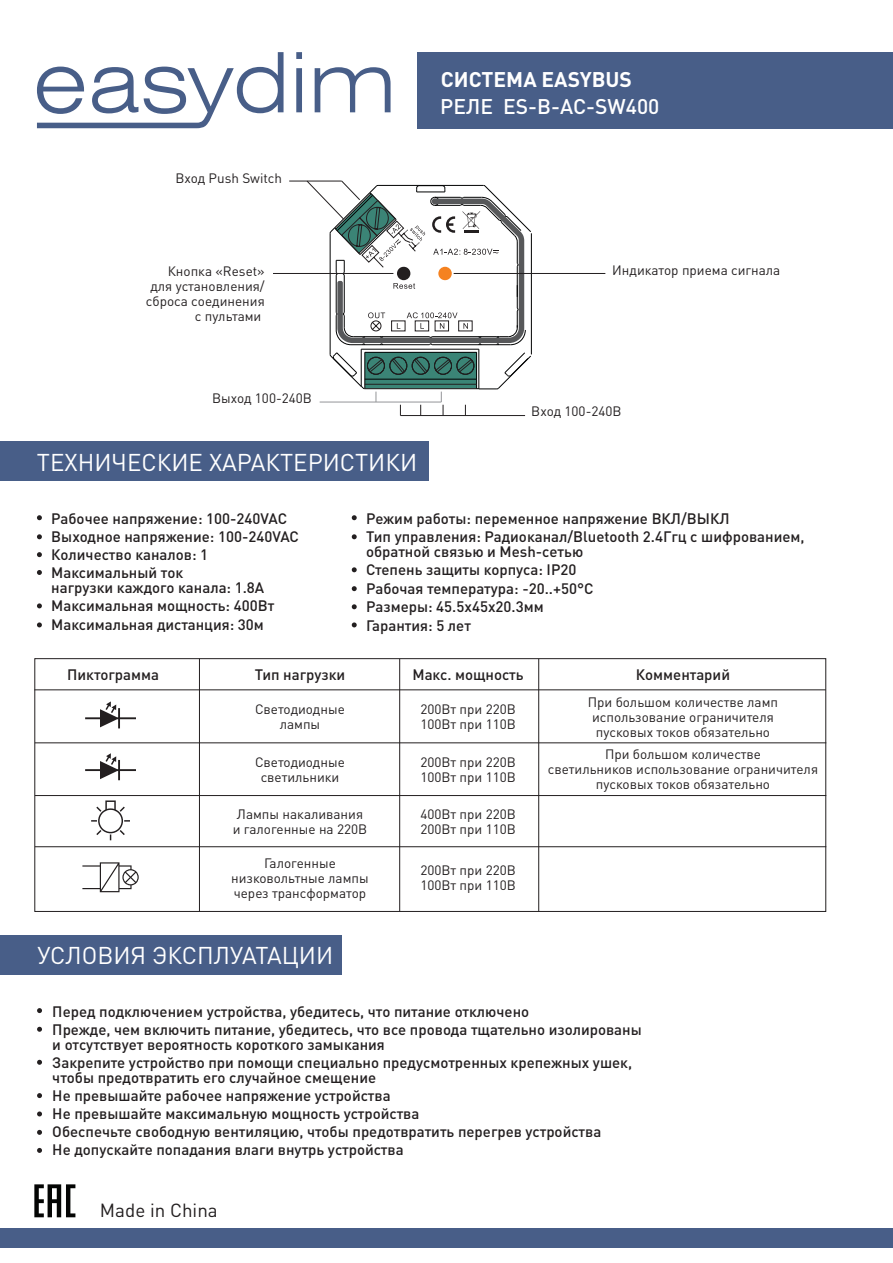
<style>
.page{position:relative;width:893px;height:1263px;background:#fff}
.page>*{position:absolute;margin:0;border:0;box-sizing:border-box;transform-origin:0 0}
.t1{font:24px "DIN Pro";color:#fff}
.t2{font:500 21px "DIN Pro";color:#fff}
.t3{font:700 21px "DIN Pro";color:#fff}
.t4{font:18.75px "DIN Pro";color:#231f20}
.t5{font:500 15px/18px "DIN Pro";color:#231f20}
.t6{font:13.5px/15px "DIN Pro";color:#231f20;text-align:center}
</style>
<div class="page">
<svg style="left:37px;top:52px;width:247px;height:76px"></svg>
<svg style="left:296px;top:52px;width:6px;height:60px"></svg>
<svg style="left:315px;top:67px;width:76px;height:45px"></svg>
<div style="left:418px;top:52px;width:475px;height:76px;background:#485e88"></div>
<div style="left:0;top:1228px;width:893px;height:20px;background:#485e88"></div>
<div style="left:0;top:441px;width:429px;height:40px;background:#485e88"></div>
<svg style="left:37px;top:515px;width:5px;height:5px"></svg>
<svg style="left:37px;top:534px;width:5px;height:5px"></svg>
<svg style="left:37px;top:552px;width:5px;height:5px"></svg>
<svg style="left:37px;top:570px;width:5px;height:5px"></svg>
<svg style="left:37px;top:603px;width:5px;height:5px"></svg>
<svg style="left:37px;top:622px;width:5px;height:5px"></svg>
<div style="left:0;top:935px;width:342px;height:40px;background:#485e88"></div>
<svg style="left:37px;top:1008px;width:5px;height:5px"></svg>
<svg style="left:37px;top:1027px;width:5px;height:5px"></svg>
<svg style="left:37px;top:1060px;width:5px;height:5px"></svg>
<svg style="left:37px;top:1093px;width:5px;height:5px"></svg>
<svg style="left:37px;top:1111px;width:5px;height:5px"></svg>
<svg style="left:37px;top:1130px;width:5px;height:5px"></svg>
<svg style="left:37px;top:1148px;width:5px;height:5px"></svg>
<svg style="left:352px;top:515px;width:5px;height:5px"></svg>
<svg style="left:352px;top:534px;width:5px;height:5px"></svg>
<svg style="left:352px;top:567px;width:5px;height:5px"></svg>
<svg style="left:352px;top:586px;width:5px;height:5px"></svg>
<svg style="left:352px;top:604px;width:5px;height:5px"></svg>
<svg style="left:352px;top:622px;width:5px;height:5px"></svg>
<svg style="left:34px;top:1184px;width:41px;height:33px"></svg>
<svg style="left:85px;top:701px;width:51px;height:27px"></svg>
<svg style="left:91px;top:800px;width:39px;height:40px"></svg>
<svg style="left:82px;top:862px;width:57px;height:30px"></svg>
<svg style="left:85px;top:753px;width:51px;height:27px"></svg>
<div style="left:34px;top:658px;width:792px;height:254px;border:1px solid #231f20"></div>
<hr style="left:199px;top:659px;width:1px;height:252px;background:#231f20">
<hr style="left:34px;top:689px;width:792px;height:1px;background:#231f20">
<hr style="left:35px;top:742px;width:791px;height:1px;background:#231f20">
<hr style="left:35px;top:795px;width:791px;height:1px;background:#231f20">
<hr style="left:35px;top:846px;width:791px;height:1px;background:#231f20">
<hr style="left:399px;top:659px;width:1px;height:252px;background:#231f20">
<hr style="left:538px;top:659px;width:1px;height:252px;background:#231f20">
<hr style="left:479px;top:349px;width:1px;height:40px;background:#010202">
<hr style="left:361px;top:349px;width:1px;height:37px;background:#010202">
<hr style="left:361px;top:349px;width:118px;height:1px;background:#010202">
<hr style="left:531px;top:233px;width:1px;height:121px;background:#010202">
<hr style="left:330px;top:233px;width:1px;height:121px;background:#010202">
<hr style="left:454px;top:273px;width:151px;height:1px;background:#231f20">
<hr style="left:289px;top:181px;width:53px;height:1px;background:#231f20">
<hr style="left:400px;top:415px;width:125px;height:1px;background:#231f20">
<svg style="left:330px;top:352px;width:201px;height:63px"></svg>
<hr style="left:320px;top:402px;width:121px;height:1px;background:#939598">
<svg style="left:306px;top:180px;width:225px;height:165px"></svg>
<hr style="left:273px;top:273px;width:120px;height:1px;background:#231f20">
<h2 class="t3" style="left:441px;top:65px;width:193px">СИСТЕМА EASYBUS</h2>
<p class="t6" style="left:175px;top:170px;width:108px">Вход Push Switch</p>
<h2 class="t2" style="left:440px;top:92px;width:221px">РЕЛЕ ES-B-AC-SW400</h2>
<p class="t6" style="left:168px;top:263px;width:99px">Кнопка «Reset»</p>
<p class="t6" style="left:612px;top:262px;width:170px">Индикатор приема сигнала</p>
<p class="t6" style="left:146px;top:278px;width:120px;text-align:right">для установления/ сброса соединения с пультами</p>
<p class="t6" style="left:212px;top:390px;width:101px">Выход 100-240В</p>
<h1 class="t1" style="left:37px;top:445px;width:382px">ТЕХНИЧЕСКИЕ ХАРАКТЕРИСТИКИ</h1>
<p class="t6" style="left:531px;top:403px;width:92px">Вход 100-240В</p>
<p class="t5" style="left:51px;top:509px;width:249px">Рабочее напряжение: 100-240VAC<br>Выходное напряжение: 100-240VAC<br>Количество каналов: 1<br>Максимальный ток</p>
<p class="t5" style="left:51px;top:578px;width:224px;line-height:18.5px">нагрузки каждого канала: 1.8А<br>Максимальная мощность: 400Вт<br>Максимальная дистанция: 30м</p>
<p class="t5" style="left:366px;top:509px;width:440px">Режим работы: переменное напряжение ВКЛ/ВЫКЛ<br>Тип управления: Радиоканал/Bluetooth 2.4Ггц с шифрованием,</p>
<p class="t5" style="left:366px;top:542px;width:229px;line-height:18.5px">обратной связью и Mesh-сетью<br>Степень защиты корпуса: IP20<br>Рабочая температура: -20..+50°С<br>Размеры: 45.5х45x20.3мм<br>Гарантия: 5 лет</p>
<p class="t5" style="left:67px;top:665px;width:93px">Пиктограмма</p>
<p class="t5" style="left:255px;top:665px;width:92px">Тип нагрузки</p>
<p class="t6" style="left:255px;top:701px;width:91px">Светодиодные лампы</p>
<p class="t6" style="left:255px;top:754px;width:91px">Светодиодные светильники</p>
<p class="t6" style="left:233px;top:806px;width:136px">Лампы накаливания и галогенные на 220В</p>
<p class="t6" style="left:231px;top:855px;width:139px">Галогенные низковольтные лампы через трансформатор</p>
<p class="t5" style="left:412px;top:665px;width:113px">Макс. мощность</p>
<p class="t5" style="left:636px;top:665px;width:96px">Комментарий</p>
<p class="t6" style="left:420px;top:701px;width:97px;text-align:left">200Вт при 220В<br>100Вт при 110В</p>
<p class="t6" style="left:420px;top:754px;width:97px;text-align:left">200Вт при 220В<br>100Вт при 110В</p>
<p class="t6" style="left:420px;top:806px;width:97px;text-align:left">400Вт при 220В<br>200Вт при 110В</p>
<p class="t6" style="left:420px;top:862px;width:97px;text-align:left">200Вт при 220В<br>100Вт при 110В</p>
<p class="t6" style="left:588px;top:694px;width:192px">При большом количестве ламп использование ограничителя пусковых токов обязательно</p>
<p class="t6" style="left:548px;top:746px;width:272px">При большом количестве<br>светильников использование ограничителя пусковых токов обязательно</p>
<h1 class="t1" style="left:37px;top:939px;width:297px">УСЛОВИЯ ЭКСПЛУАТАЦИИ</h1>
<p class="t5" style="left:52px;top:1001px;width:591px">Перед подключением устройства, убедитесь, что питание отключено<br>Прежде, чем включить питание, убедитесь, что все провода тщательно изолированы</p>
<p class="t5" style="left:52px;top:1034px;width:581px">и отсутствует вероятность короткого замыкания<br>Закрепите устройство при помощи специально предусмотренных крепежных ушек,</p>
<p class="t5" style="left:52px;top:1067px;width:550px">чтобы предотвратить его случайное смещение<br>Не превышайте рабочее напряжение устройства<br>Не превышайте максимальную мощность устройства<br>Обеспечьте свободную вентиляцию, чтобы предотвратить перегрев устройства Не допускайте попадания влаги внутрь устройства</p>
<p class="t4" style="left:100px;top:1198px;width:119px">Made in China</p>
</div>
